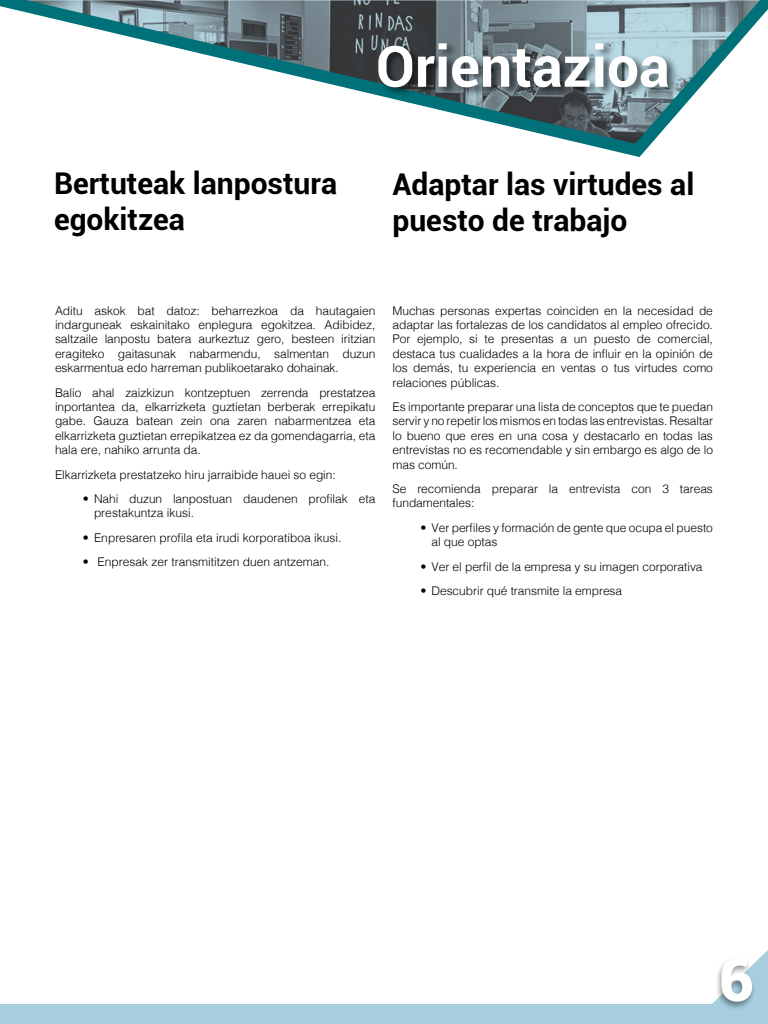
<style>
.page{position:relative;width:768px;height:1024px;background:#fff}
.page>*{position:absolute;margin:0;border:0;box-sizing:border-box;transform-origin:0 0}
.t1{font:900 60px "Roboto";color:#fff}
.t2{font:700 57px "Roboto";color:#fff}
.t3{font:700 30px/36px "Roboto";color:#000}
.t4{font:300 12px/14.4px "Helvetica";letter-spacing:-.005em;color:#000;text-align:justify}
</style>
<div class="page">
<div style="left:0;top:1004px;width:768px;height:20px;background:#a6cedd"></div>
<svg style="left:712px;top:950px;width:56px;height:54px"></svg>
<div style="left:715px;top:957px;width:41px;height:54px;background:#000;opacity:.4"></div>
<svg style="left:0;top:0;width:768px;height:157px"></svg>
<div style="left:376px;top:40px;width:303px;height:58px;background:#000;opacity:.6"></div>
<h2 class="t2" style="left:376px;top:26px;width:296px">Orientazioa</h2>
<h3 class="t3" style="left:54px;top:164px;width:285px">Bertuteak lanpostura egokitzea</h3>
<h3 class="t3" style="left:392px;top:165px;width:303px">Adaptar las virtudes al puesto de trabajo</h3>
<p class="t4" style="left:55px;top:302px;width:322px">Aditu askok bat datoz: beharrezkoa da hautagaien indarguneak eskainitako enplegura egokitzea. Adibidez, saltzaile lanpostu batera aurkeztuz gero, besteen iritzian eragiteko gaitasunak nabarmendu, salmentan duzun eskarmentua edo harreman publikoetarako dohainak.</p>
<p class="t4" style="left:55px;top:384px;width:322px">Balio ahal zaizkizun kontzeptuen zerrenda prestatzea inportantea da, elkarrizketa guztietan berberak errepikatu gabe. Gauza batean zein ona zaren nabarmentzea eta elkarrizketa guztietan errepikatzea ez da gomendagarria, eta hala ere, nahiko arrunta da.</p>
<p class="t4" style="left:55px;top:466px;width:282px">Elkarrizketa prestatzeko hiru jarraibide hauei so egin:</p>
<p class="t4" style="left:94px;top:491px;width:283px;text-indent:-11px">• Nahi duzun lanpostuan daudenen profilak eta prestakuntza ikusi.</p>
<p class="t4" style="left:83px;top:529px;width:260px">• Enpresaren profila eta irudi korporatiboa ikusi.</p>
<p class="t4" style="left:83px;top:554px;width:248px">• Enpresak zer transmititzen duen antzeman.</p>
<p class="t4" style="left:392px;top:302px;width:322px">Muchas personas expertas coinciden en la necesidad de adaptar las fortalezas de los candidatos al empleo ofrecido.<br>Por ejemplo, si te presentas a un puesto de comercial, destaca tus cualidades a la hora de influir en la opinión de los demás, tu experiencia en ventas o tus virtudes como relaciones públicas.</p>
<p class="t4" style="left:392px;top:399px;width:322px">Es importante preparar una lista de conceptos que te puedan servir y no repetir los mismos en todas las entrevistas. Resaltar lo bueno que eres en una cosa y destacarlo en todas las entrevistas no es recomendable y sin embargo es algo de lo mas común.</p>
<p class="t4" style="left:392px;top:481px;width:322px">Se recomienda preparar la entrevista con 3 tareas fundamentales:</p>
<p class="t4" style="left:432px;top:519px;width:283px;text-indent:-11px">• Ver perfiles y formación de gente que ocupa el puesto al que optas</p>
<p class="t4" style="left:420px;top:558px;width:284px">• Ver el perfil de la empresa y su imagen corporativa</p>
<p class="t4" style="left:420px;top:583px;width:203px">• Descubrir qué transmite la empresa</p>
<h1 class="t1" style="left:719px;top:937px;width:36px">6</h1>
</div>
